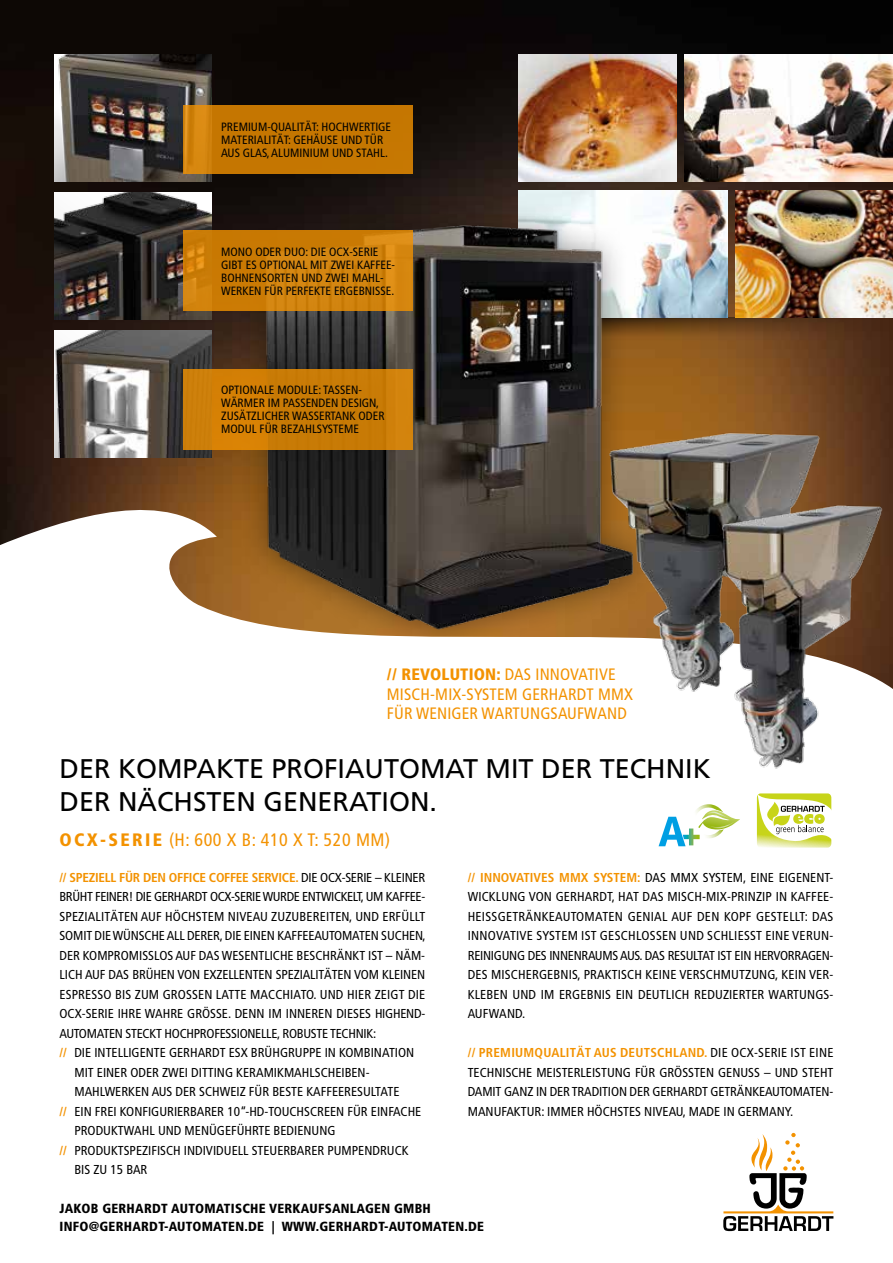
<style>
.page{position:relative;width:893px;height:1263px;background:#fff}
.page>*{position:absolute;margin:0;border:0;box-sizing:border-box;transform-origin:0 0}
.t1{font:27px/33px "Frutiger";color:#000}
.t2{font:condensed 18px "Frutiger";letter-spacing:.03em;color:#f39200}
.t3{font:condensed 16.5px/19.5px "Frutiger";letter-spacing:.01em;color:#f39200}
.t4{font:900 condensed 13.2px/18px "Frutiger";letter-spacing:.02em;color:#000}
.t5{font:condensed 12.9px/19.5px "Frutiger";color:#000;text-align:justify}
.t6{font:condensed 12.9px "Frutiger";letter-spacing:-.03em;color:#000}
.t7{font:700 condensed 12.9px "Frutiger";letter-spacing:-.02em;color:#f39200}
.t8{font:condensed 12.9px "Frutiger";letter-spacing:-.02em;color:#000}
.t9{font:condensed 12px/13px "Frutiger";color:#000}
.s1{font-weight:900}
.s2{font-weight:400;color:#000}
.s3{font-weight:700;color:#f39200}
</style>
<div class="page">
<img style="left:0;top:0;width:893px;height:490px">
<svg style="left:685px;top:318px;width:208px;height:21px;background:#603a1b"></svg>
<img style="left:519px;top:54px;width:157px;height:85px">
<img style="left:736px;top:190px;width:157px;height:128px">
<img style="left:685px;top:54px;width:208px;height:128px">
<img style="left:685px;top:190px;width:42px;height:128px">
<img style="left:210px;top:139px;width:475px;height:351px">
<svg style="left:0;top:490px;width:893px;height:357px"></svg>
<img style="left:54px;top:192px;width:157px;height:128px">
<img style="left:602px;top:428px;width:220px;height:268px">
<img style="left:54px;top:54px;width:157px;height:128px">
<svg style="left:183px;top:105px;width:229px;height:68px;background:#c77802"></svg>
<img style="left:706px;top:492px;width:178px;height:279px">
<svg style="left:183px;top:230px;width:229px;height:81px;background:#cf800a"></svg>
<img style="left:54px;top:330px;width:157px;height:128px">
<div style="left:183px;top:369px;width:229px;height:80px;background:linear-gradient(to right,#d17f06,#c97c07)"></div>
<svg style="left:659px;top:804px;width:81px;height:42px"></svg>
<svg style="left:757px;top:793px;width:81px;height:55px"></svg>
<svg style="left:723px;top:1133px;width:110px;height:98px"></svg>
<p class="t9" style="left:221px;top:120px;width:172px">PREMIUM-QUALITÄT: HOCHWERTIGE<br>MATERIALITÄT: GEHÄUSE UND TÜR<br>AUS GLAS, ALUMINIUM UND STAHL.</p>
<p class="t9" style="left:221px;top:245px;width:176px">MONO ODER DUO: DIE OCX-SERIE<br>GIBT ES OPTIONAL MIT ZWEI KAFFEE-<br>BOHNENSORTEN UND ZWEI MAHL-<br>WERKEN FÜR PERFEKTE ERGEBNISSE.</p>
<p class="t9" style="left:221px;top:383px;width:165px">OPTIONALE MODULE: TASSEN-<br>WÄRMER IM PASSENDEN DESIGN,<br>ZUSÄTZLICHER WASSERTANK ODER<br>MODUL FÜR BEZAHLSYSTEME</p>
<p class="t3" style="left:387px;top:665px;width:248px"><span class="s1">// REVOLUTION:</span> DAS INNOVATIVE<br>MISCH-MIX-SYSTEM GERHARDT MMX<br>FÜR WENIGER WARTUNGSAUFWAND</p>
<h1 class="t1" style="left:60px;top:752px;width:653px">DER KOMPAKTE PROFIAUTOMAT MIT DER TECHNIK<br>DER NÄCHSTEN GENERATION.</h1>
<h2 class="t2" style="left:60px;top:829px;width:332px"><span class="s1">OCX-SERIE</span> (H: 600 X B: 410 X T: 520 MM)</h2>
<p class="t7" style="left:60px;top:869px;width:367px">// SPEZIELL FÜR DEN OFFICE COFFEE SERVICE. <span class="s2">DIE OCX-SERIE – KLEINER</span></p>
<p class="t6" style="left:60px;top:889px;width:367px">BRÜHT FEINER! DIE GERHARDT OCX-SERIE WURDE ENTWICKELT, UM KAFFEE-</p>
<p class="t5" style="left:60px;top:906px;width:367px">SPEZIALITÄTEN AUF HÖCHSTEM NIVEAU ZUZUBEREITEN, UND ERFÜLLT</p>
<p class="t5" style="left:60px;top:926px;width:368px">SOMIT DIE WÜNSCHE ALL DERER, DIE EINEN KAFFEEAUTOMATEN SUCHEN,</p>
<p class="t5" style="left:60px;top:945px;width:367px">DER KOMPROMISSLOS AUF DAS WESENTLICHE BESCHRÄNKT IST – NÄM-</p>
<p class="t5" style="left:60px;top:965px;width:367px">LICH AUF DAS BRÜHEN VON EXZELLENTEN SPEZIALITÄTEN VOM KLEINEN</p>
<p class="t5" style="left:60px;top:984px;width:367px">ESPRESSO BIS ZUM GROSSEN LATTE MACCHIATO. UND HIER ZEIGT DIE</p>
<p class="t5" style="left:60px;top:1004px;width:367px">OCX-SERIE IHRE WAHRE GRÖSSE. DENN IM INNEREN DIESES HIGHEND-</p>
<p class="t8" style="left:60px;top:1026px;width:318px">AUTOMATEN STECKT HOCHPROFESSIONELLE, ROBUSTE TECHNIK:</p>
<p class="t5" style="left:60px;top:1043px;width:356px"><span class="s3">//</span> DIE INTELLIGENTE GERHARDT ESX BRÜHGRUPPE IN KOMBINATION</p>
<p class="t5" style="left:74px;top:1062px;width:297px">MIT EINER ODER ZWEI DITTING KERAMIKMAHLSCHEIBEN-</p>
<p class="t5" style="left:74px;top:1082px;width:327px">MAHLWERKEN AUS DER SCHWEIZ FÜR BESTE KAFFEERESULTATE</p>
<p class="t5" style="left:60px;top:1101px;width:363px"><span class="s3">//</span> EIN FREI KONFIGURIERBARER 10“-HD-TOUCHSCREEN FÜR EINFACHE</p>
<p class="t5" style="left:74px;top:1121px;width:263px">PRODUKTWAHL UND MENÜGEFÜHRTE BEDIENUNG</p>
<p class="t5" style="left:60px;top:1140px;width:351px"><span class="s3">//</span> PRODUKTSPEZIFISCH INDIVIDUELL STEUERBARER PUMPENDRUCK</p>
<p class="t5" style="left:74px;top:1160px;width:75px">BIS ZU 15 BAR</p>
<p class="t5" style="left:468px;top:867px;width:367px"><span class="s3">// INNOVATIVES MMX SYSTEM:</span> DAS MMX SYSTEM, EINE EIGENENT-WICKLUNG VON GERHARDT, HAT DAS MISCH-MIX-PRINZIP IN KAFFEE-HEISSGETRÄNKEAUTOMATEN GENIAL AUF DEN KOPF GESTELLT: DAS INNOVATIVE SYSTEM IST GESCHLOSSEN UND SCHLIESST EINE VERUN-REINIGUNG DES INNENRAUMS AUS. DAS RESULTAT IST EIN HERVORRAGEN-DES MISCHERGEBNIS, PRAKTISCH KEINE VERSCHMUTZUNG, KEIN VER-KLEBEN UND IM ERGEBNIS EIN DEUTLICH REDUZIERTER WARTUNGS-AUFWAND.</p>
<p class="t5" style="left:468px;top:1043px;width:367px"><span class="s3">// PREMIUMQUALITÄT AUS DEUTSCHLAND.</span> DIE OCX-SERIE IST EINE TECHNISCHE MEISTERLEISTUNG FÜR GRÖSSTEN GENUSS – UND STEHT DAMIT GANZ IN DER TRADITION DER GERHARDT GETRÄNKEAUTOMATEN-MANUFAKTUR: IMMER HÖCHSTES NIVEAU, MADE IN GERMANY.</p>
<p class="t4" style="left:60px;top:1199px;width:426px">JAKOB GERHARDT AUTOMATISCHE VERKAUFSANLAGEN GMBH<br>INFO@GERHARDT-AUTOMATEN.DE | WWW.GERHARDT-AUTOMATEN.DE</p>
</div>
